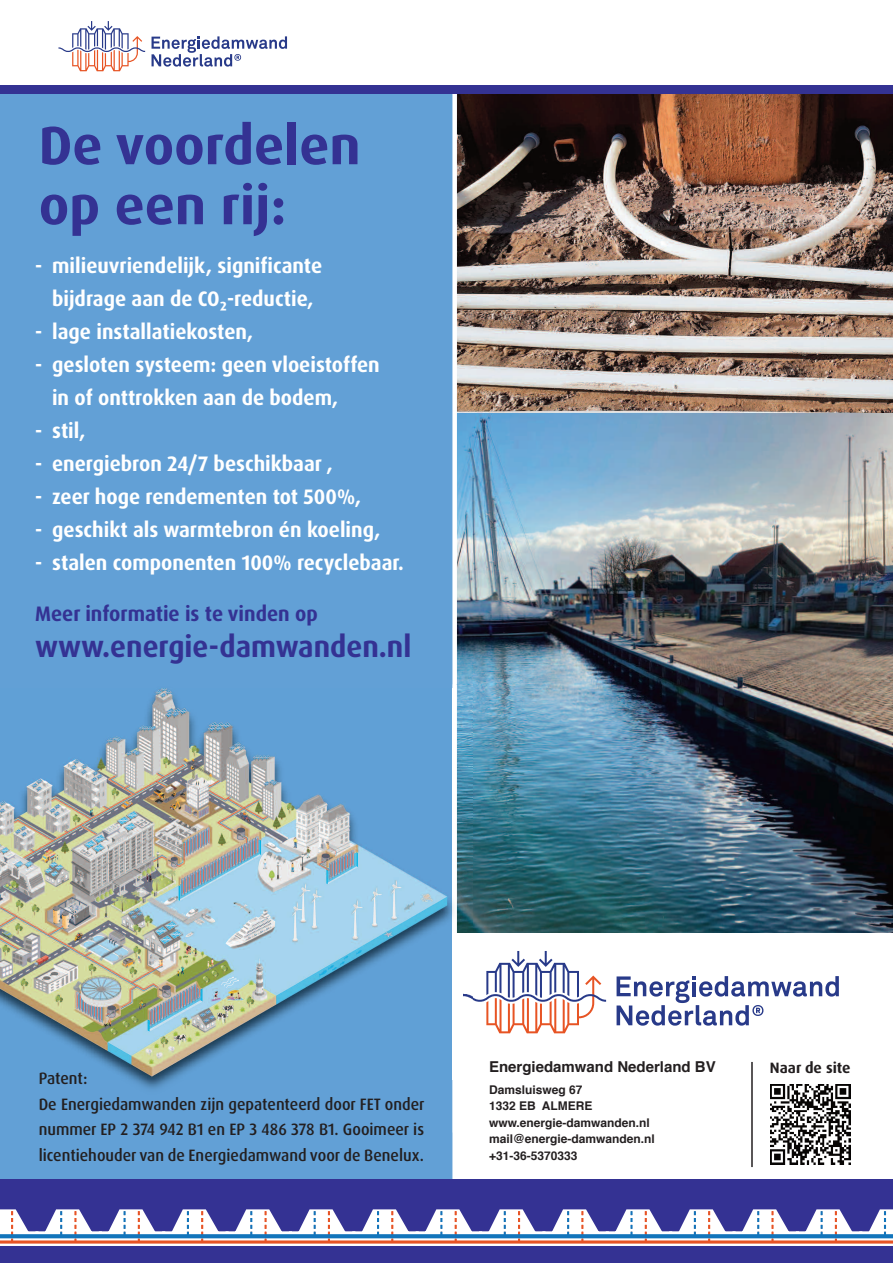
<style>
.page{position:relative;width:893px;height:1263px;background:#fff}
.page>*{position:absolute;margin:0;border:0;box-sizing:border-box;transform-origin:0 0}
.t1{font:700 54px/60px "Dax OT";color:#343293}
.t2{font:700 30px "Dax OT";color:#343293;scale:.95 1}
.t3{font:700 21px/33px "Dax OT";color:#fff;text-align:center;scale:.95 1}
.t4{font:700 21px "Dax OT";color:#343293;scale:.95 1}
.t5{font:500 16.5px/25.5px "Dax OT";color:#231f20;scale:.95 1}
.t6{font:700 15px "Helvetica";color:#231f20}
.t7{font:700 15px "Dax OT";color:#231f20}
.t8{font:700 12px/16.5px "Helvetica";color:#231f20}
</style>
<div class="page">
<img style="left:457px;top:413px;width:436px;height:520px">
<img style="left:457px;top:94px;width:436px;height:319px">
<div style="left:0;top:87px;width:455px;height:1099px;background:#62a0d6"></div>
<div style="left:452px;top:89px;width:5px;height:1111px;background:#fff"></div>
<div style="left:0;top:85px;width:893px;height:9px;background:#343293"></div>
<div style="left:0;top:1179px;width:893px;height:84px;background:#343293"></div>
<svg style="left:472px;top:951px;width:134px;height:82px"></svg>
<svg style="left:617px;top:976px;width:222px;height:50px"></svg>
<img style="left:771px;top:1084px;width:79px;height:80px">
<hr style="left:751px;top:1062px;width:2px;height:105px;background:#231f20">
<img style="left:131px;top:684px;width:341px;height:449px">
<img style="left:464px;top:951px;width:8px;height:82px">
<img style="left:0;top:688px;width:454px;height:391px">
<svg style="left:58px;top:21px;width:87px;height:50px"></svg>
<svg style="left:152px;top:36px;width:135px;height:31px"></svg>
<svg style="left:0;top:1209px;width:893px;height:37px"></svg>
<svg style="left:0;top:1234px;width:893px;height:4px;fill:#1174bb"></svg>
<hr style="left:0;top:1240px;width:893px;height:3px;background:#e75426">
<h1 class="t1" style="left:39px;top:119px;width:323px">De voordelen op een rij:</h1>
<p class="t3" style="left:35px;top:251px;width:304px">- milieuvriendelijk, significante bijdrage aan de CO₂-reductie,</p>
<p class="t3" style="left:35px;top:317px;width:231px">- lage installatiekosten,</p>
<p class="t3" style="left:52px;top:350px;width:347px;text-align:left;text-indent:-17px">- gesloten systeem: geen vloeistoffen in of onttrokken aan de bodem,</p>
<p class="t3" style="left:35px;top:416px;width:54px">- stil,</p>
<p class="t3" style="left:35px;top:449px;width:315px">- energiebron 24/7 beschikbaar ,</p>
<p class="t3" style="left:35px;top:482px;width:345px">- zeer hoge rendementen tot 500%,</p>
<p class="t3" style="left:35px;top:515px;width:365px">- geschikt als warmtebron én koeling,</p>
<p class="t3" style="left:35px;top:548px;width:390px">- stalen componenten 100% recyclebaar.</p>
<p class="t4" style="left:35px;top:605px;width:299px">Meer informatie is te vinden op</p>
<h2 class="t2" style="left:35px;top:634px;width:397px">www.energie-damwanden.nl</h2>
<p class="t5" style="left:39px;top:1066px;width:408px">Patent:<br>De Energiedamwanden zijn gepatenteerd door FET onder nummer EP 2 374 942 B1 en EP 3 486 378 B1. Gooimeer is licentiehouder van de Energiedamwand voor de Benelux.</p>
<p class="t6" style="left:489px;top:1061px;width:228px">Energiedamwand Nederland BV</p>
<p class="t7" style="left:770px;top:1061px;width:82px">Naar de site</p>
<p class="t8" style="left:489px;top:1082px;width:167px">Damsluisweg 67<br>1332 EB ALMERE www.energie-damwanden.nl mail@energie-damwanden.nl +31-36-5370333</p>
</div>
